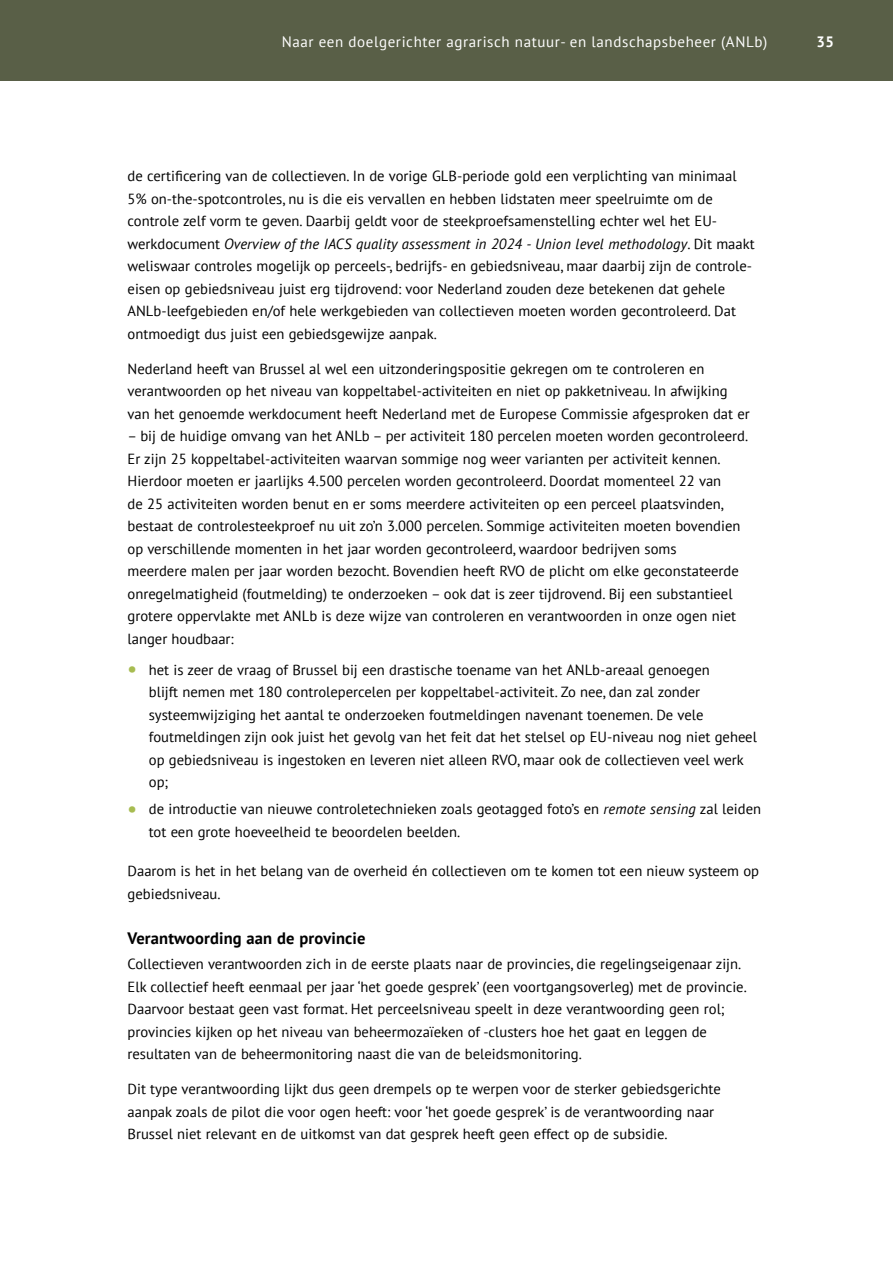
<style>
.page{position:relative;width:893px;height:1263px;background:#fff}
.page>*{position:absolute;margin:0;border:0;box-sizing:border-box;transform-origin:0 0}
.t1{font:700 16.5px "PT Sans";letter-spacing:.01em;color:#000}
.t2{font:15px "PT Sans";letter-spacing:.04em;color:#fff}
.t3{font:700 15px "PT Sans";color:#fff}
.t4{font:14.7px/22.5px "PT Sans";color:#000}
.s1{font-style:italic}
.s2{font-family:"PT Sans Pro";font-weight:700;font-size:21px;color:#a7bc51}
</style>
<div class="page">
<div style="left:0;top:0;width:893px;height:81px;background:#595f47"></div>
<p class="t2" style="left:282px;top:32px;width:487px">Naar een doelgerichter agrarisch natuur- en landschapsbeheer (ANLb)</p>
<p class="t3" style="left:816px;top:31px;width:19px">35</p>
<p class="t4" style="left:128px;top:164px;width:629px">de certificering van de collectieven. In de vorige GLB-periode gold een verplichting van minimaal 5% on-the-spotcontroles, nu is die eis vervallen en hebben lidstaten meer speelruimte om de controle zelf vorm te geven. Daarbij geldt voor de steekproefsamenstelling echter wel het EU&shy;werkdocument <span class="s1">Overview of the IACS quality assessment in 2024 - Union level methodology</span>. Dit maakt weliswaar controles mogelijk op perceels-, bedrijfs- en gebiedsniveau, maar daarbij zijn de controle&shy;eisen op gebiedsniveau juist erg tijdrovend: voor Nederland zouden deze betekenen dat gehele ANLb-leefgebieden en/of hele werkgebieden van collectieven moeten worden gecontroleerd. Dat ontmoedigt dus juist een gebiedsgewijze aanpak.</p>
<p class="t4" style="left:128px;top:357px;width:624px">Nederland heeft van Brussel al wel een uitzonderingspositie gekregen om te controleren en verantwoorden op het niveau van koppeltabel-activiteiten en niet op pakketniveau. In afwijking van het genoemde werkdocument heeft Nederland met de Europese Commissie afgesproken dat er</p>
<p class="t4" style="left:128px;top:424px;width:622px">– bij de huidige omvang van het ANLb – per activiteit 180 percelen moeten worden gecontroleerd.<br>Er zijn 25 koppeltabel-activiteiten waarvan sommige nog weer varianten per activiteit kennen.<br>Hierdoor moeten er jaarlijks 4.500 percelen worden gecontroleerd. Doordat momenteel 22 van<br>de 25 activiteiten worden benut en er soms meerdere activiteiten op een perceel plaatsvinden, bestaat de controlesteekproef nu uit zo’n 3.000 percelen. Sommige activiteiten moeten bovendien op verschillende momenten in het jaar worden gecontroleerd, waardoor bedrijven soms<br>meerdere malen per jaar worden bezocht. Bovendien heeft RVO de plicht om elke geconstateerde onregelmatigheid (foutmelding) te onderzoeken – ook dat is zeer tijdrovend. Bij een substantieel grotere oppervlakte met ANLb is deze wijze van controleren en verantwoorden in onze ogen niet langer houdbaar:</p>
<p class="t4" style="left:149px;top:658px;width:610px;text-indent:-21px"><span class="s2">•</span> het is zeer de vraag of Brussel bij een drastische toename van het ANLb-areaal genoegen<br>blijft nemen met 180 controlepercelen per koppeltabel-activiteit. Zo nee, dan zal zonder systeemwijziging het aantal te onderzoeken foutmeldingen navenant toenemen. De vele foutmeldingen zijn ook juist het gevolg van het feit dat het stelsel op EU-niveau nog niet geheel op gebiedsniveau is ingestoken en leveren niet alleen RVO, maar ook de collectieven veel werk op;</p>
<p class="t4" style="left:149px;top:797px;width:614px;text-indent:-21px"><span class="s2">•</span> de introductie van nieuwe controletechnieken zoals geotagged foto’s en <span class="s1">remote sensing</span> zal leiden tot een grote hoeveelheid te beoordelen beelden.</p>
<p class="t4" style="left:128px;top:859px;width:633px">Daarom is het in het belang van de overheid én collectieven om te komen tot een nieuw systeem op gebiedsniveau.</p>
<p class="t1" style="left:128px;top:927px;width:239px">Verantwoording aan de provincie</p>
<p class="t4" style="left:128px;top:952px;width:621px">Collectieven verantwoorden zich in de eerste plaats naar de provincies, die regelingseigenaar zijn.<br>Elk collectief heeft eenmaal per jaar ‘het goede gesprek’ (een voortgangsoverleg) met de provincie.<br>Daarvoor bestaat geen vast format. Het perceelsniveau speelt in deze verantwoording geen rol; provincies kijken op het niveau van beheermozaïeken of -clusters hoe het gaat en leggen de resultaten van de beheermonitoring naast die van de beleidsmonitoring.</p>
<p class="t4" style="left:128px;top:1078px;width:595px">Dit type verantwoording lijkt dus geen drempels op te werpen voor de sterker gebiedsgerichte aanpak zoals de pilot die voor ogen heeft: voor ‘het goede gesprek’ is de verantwoording naar<br>Brussel niet relevant en de uitkomst van dat gesprek heeft geen effect op de subsidie.</p>
</div>
